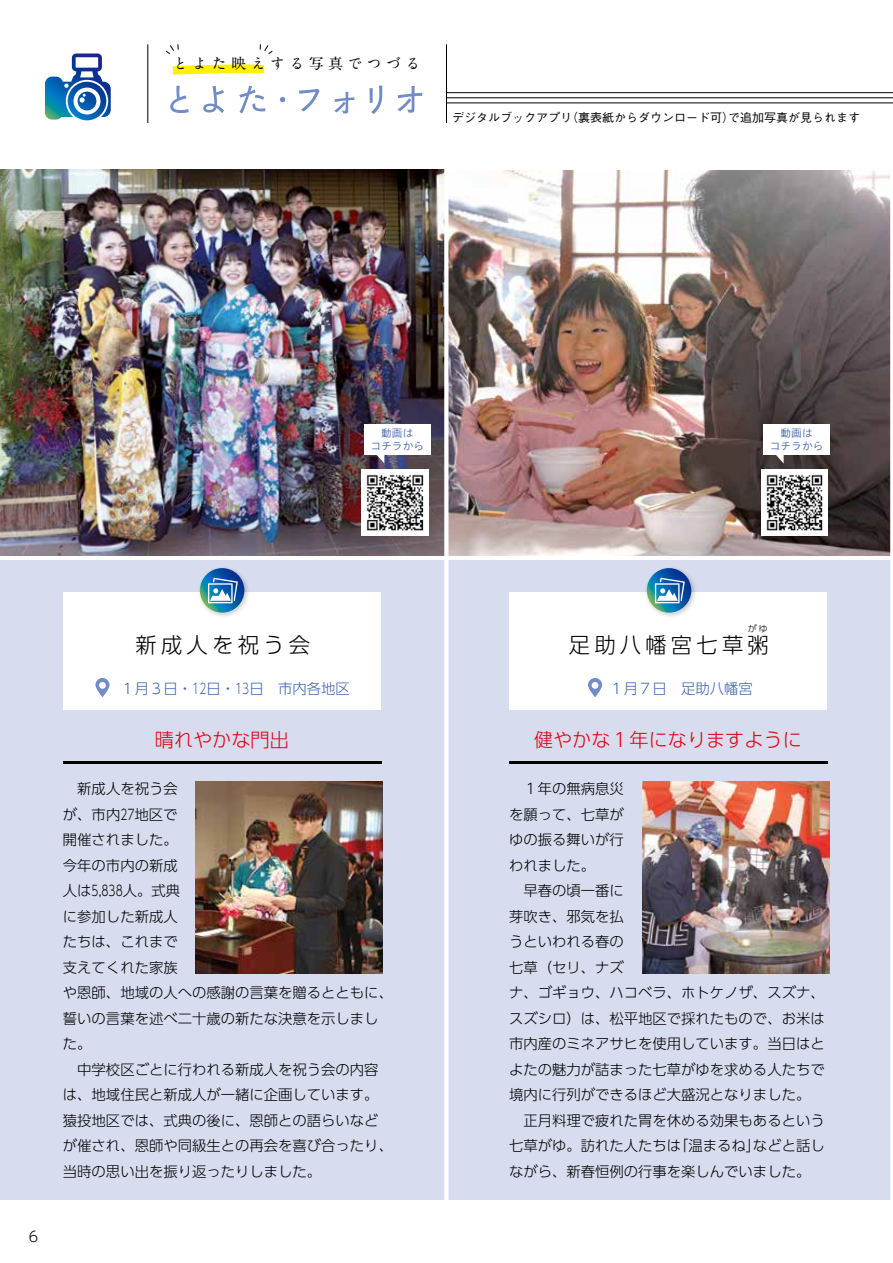
<style>
.page{position:relative;width:893px;height:1263px;background:#fff}
.page>*{position:absolute;margin:0;border:0;box-sizing:border-box;transform-origin:0 0}
.t1{font:300 21.3px "UD Shin Go Pro";letter-spacing:.2em;color:#000}
.t2{font:300 19.2px "UD Shin Go Pro";color:#e60012}
.t3{font:700 14.85px "A1 Mincho Std";letter-spacing:.3em;color:#000}
.t4{font:300 14.4px/25.5px "UD Shin Go Pro";color:#000}
.t5{font:300 14.4px "UD Shin Go Pro";color:#3d62ad}
.t6{font:500 12px "Gothic BBB Pro";color:#000}
.t7{font:10.65px/12.3px "Hiragino UD Sans Std W3";letter-spacing:.015em;color:#3d62ad;text-align:center}
.t8{font:300 9px "UD Shin Go Pro";color:#000}
</style>
<div class="page">
<hr style="left:446px;top:103px;width:447px;height:1px;background:#000">
<hr style="left:446px;top:98px;width:447px;height:1px;background:#000">
<hr style="left:446px;top:92px;width:447px;height:1px;background:#000">
<hr style="left:148px;top:44px;width:1px;height:79px;background:#000">
<div style="left:0;top:560px;width:893px;height:640px;background:#d7dcef"></div>
<hr style="left:446px;top:44px;width:1px;height:79px;background:#000">
<svg style="left:45px;top:54px;width:66px;height:66px"></svg>
<img style="left:0;top:169px;width:890px;height:386px">
<svg style="left:172px;top:64px;width:93px;height:11px"></svg>
<svg style="left:170px;top:86px;width:19px;height:27px"></svg>
<svg style="left:203px;top:86px;width:21px;height:27px"></svg>
<svg style="left:239px;top:86px;width:26px;height:27px"></svg>
<svg style="left:280px;top:97px;width:5px;height:5px"></svg>
<svg style="left:299px;top:89px;width:21px;height:23px"></svg>
<svg style="left:334px;top:92px;width:20px;height:21px"></svg>
<svg style="left:369px;top:86px;width:13px;height:28px"></svg>
<svg style="left:398px;top:86px;width:24px;height:27px"></svg>
<svg style="left:165px;top:44px;width:14px;height:10px"></svg>
<svg style="left:260px;top:44px;width:13px;height:10px"></svg>
<div style="left:509px;top:592px;width:318px;height:117px;background:#fff"></div>
<hr style="left:509px;top:761px;width:318px;height:3px;background:#000">
<svg style="left:588px;top:678px;width:14px;height:19px"></svg>
<img style="left:646px;top:568px;width:49px;height:48px">
<svg style="left:647px;top:568px;width:44px;height:45px"></svg>
<svg style="left:655px;top:578px;width:30px;height:25px"></svg>
<div style="left:764px;top:424px;width:66px;height:31px;background:#fff"></div>
<svg style="left:775px;top:455px;width:9px;height:8px"></svg>
<div style="left:63px;top:592px;width:318px;height:117px;background:#fff"></div>
<hr style="left:63px;top:761px;width:318px;height:3px;background:#000">
<svg style="left:95px;top:678px;width:15px;height:19px"></svg>
<img style="left:199px;top:568px;width:49px;height:48px">
<svg style="left:200px;top:568px;width:44px;height:45px"></svg>
<svg style="left:208px;top:578px;width:30px;height:25px"></svg>
<img style="left:196px;top:781px;width:186px;height:192px">
<img style="left:643px;top:781px;width:186px;height:192px">
<img style="left:761px;top:469px;width:66px;height:66px">
<div style="left:365px;top:424px;width:66px;height:31px;background:#fff"></div>
<svg style="left:376px;top:455px;width:8px;height:8px"></svg>
<img style="left:362px;top:469px;width:66px;height:66px">
<hr style="left:444px;top:165px;width:4px;height:1045px;background:#fff">
<hr style="left:890px;top:169px;width:3px;height:1045px;background:#fff">
<p class="t3" style="left:173px;top:51px;width:249px">とよた映えする写真でつづる</p>
<p class="t6" style="left:452px;top:108px;width:409px">デジタルブックアプリ（裏表紙からダウンロード可）で追加写真が見られます</p>
<p class="t7" style="left:370px;top:426px;width:55px">動画は<br>コチラから</p>
<p class="t4" style="left:29px;top:1223px;width:11px">6</p>
<h1 class="t1" style="left:136px;top:628px;width:176px">新成人を祝う会</h1>
<p class="t5" style="left:120px;top:677px;width:231px">１月３日・12日・13日　市内各地区</p>
<h2 class="t2" style="left:155px;top:724px;width:135px">晴れやかな門出</h2>
<p class="t4" style="left:63px;top:775px;width:332px">　新成人を祝う会<br>が、市内27地区で<br>開催されました。<br>今年の市内の新成<br>人は5,838人。式典<br>に参加した新成人<br>たちは、これまで<br>支えてくれた家族<br>や恩師、地域の人への感謝の言葉を贈るとともに、誓いの言葉を述べ二十歳の新たな決意を示しました。<br>　中学校区ごとに行われる新成人を祝う会の内容は、地域住民と新成人が一緒に企画しています。猿投地区では、式典の後に、恩師との語らいなどが催され、恩師や同級生との再会を喜び合ったり、当時の思い出を振り返ったりしました。</p>
<p class="t7" style="left:770px;top:426px;width:55px">動画は<br>コチラから</p>
<p class="t8" style="left:748px;top:621px;width:21px">がゆ</p>
<h1 class="t1" style="left:569px;top:628px;width:201px">足助八幡宮七草粥</h1>
<p class="t5" style="left:609px;top:677px;width:145px">１月７日　足助八幡宮</p>
<h2 class="t2" style="left:534px;top:724px;width:269px">健やかな１年になりますように</h2>
<p class="t4" style="left:509px;top:775px;width:317px;text-indent:14px">１年の無病息災<br>を願って、七草が<br>ゆの振る舞いが行<br>われました。<br>　早春の頃一番に<br>芽吹き、邪気を払<br>うといわれる春の<br>七草（セリ、ナズ<br>ナ、ゴギョウ、ハコベラ、ホトケノザ、スズナ、スズシロ）は、松平地区で採れたもので、お米は市内産のミネアサヒを使用しています。当日はとよたの魅力が詰まった七草がゆを求める人たちで境内に行列ができるほど大盛況となりました。　正月料理で疲れた胃を休める効果もあるという七草がゆ。訪れた人たちは「温まるね」などと話しながら、新春恒例の行事を楽しんでいました。</p>
</div>
